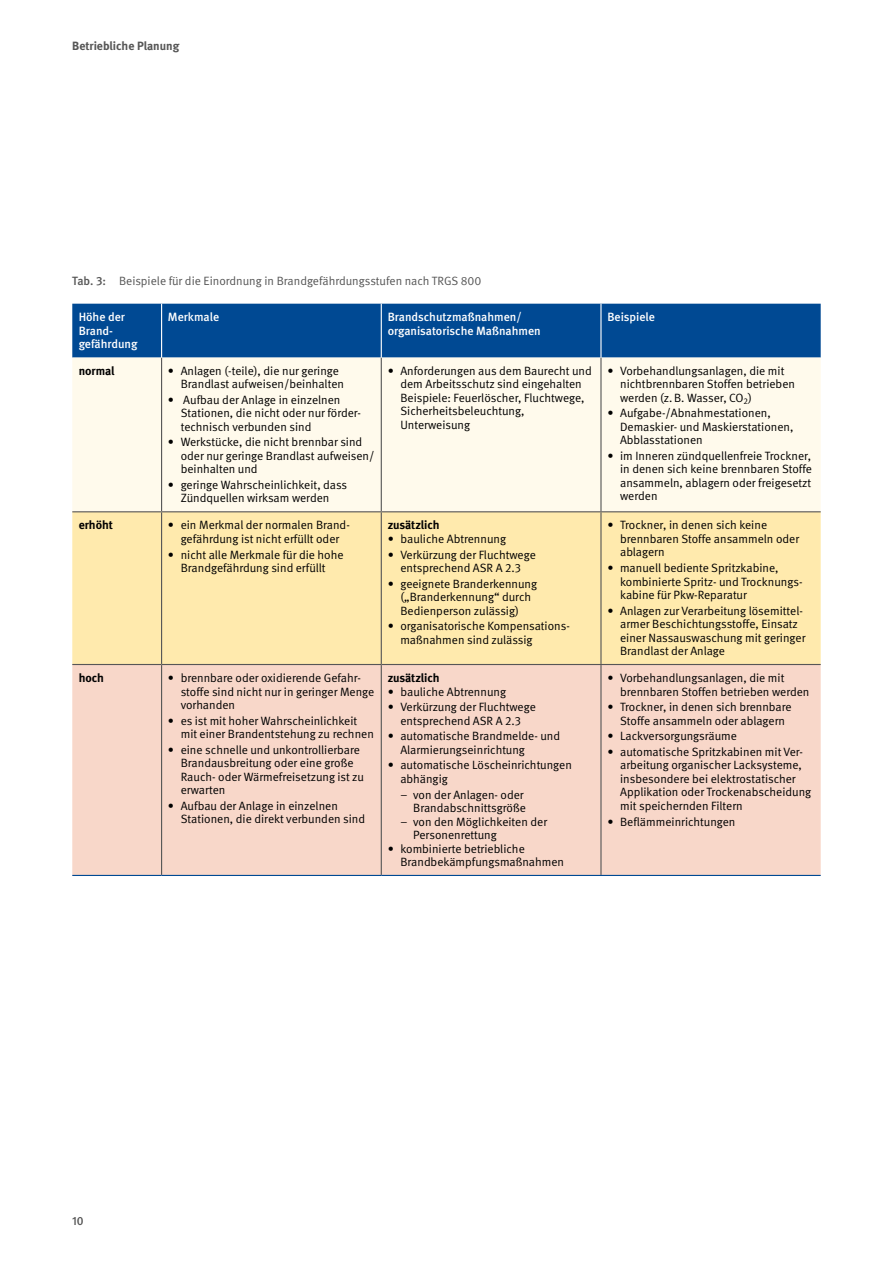
<style>
.page{position:relative;width:893px;height:1263px;background:#fff}
.page>*{position:absolute;margin:0;border:0;box-sizing:border-box;transform-origin:0 0}
.TI{font:12px/13.5px "DGUV Meta";color:#000}
.TK{font:500 12px/13.5px "DGUV Meta";color:#fff}
.BU{font:12px "DGUV Meta";color:#565656}
.TI-2{font:700 12px "DGUV Meta";color:#000}
.t1{font:700 12px "DGUV Meta";color:#565656}
.t2{font:500 12px "DGUV Meta";color:#565656}
.s1{font-weight:500}
</style>
<div class="page">
<div style="left:72px;top:304px;width:749px;height:54px;background:#004993"></div>
<div style="left:72px;top:358px;width:749px;height:153px;background:#fffaec"></div>
<div style="left:72px;top:512px;width:749px;height:152px;background:#ffeaad"></div>
<div style="left:72px;top:665px;width:749px;height:210px;background:#f8d7c9"></div>
<hr style="left:161px;top:358px;width:1px;height:153px;background:#565656">
<hr style="left:381px;top:358px;width:1px;height:153px;background:#565656">
<hr style="left:600px;top:358px;width:2px;height:153px;background:#565656">
<hr style="left:72px;top:511px;width:90px;height:1px;background:#565656">
<hr style="left:162px;top:511px;width:219px;height:1px;background:#565656">
<hr style="left:161px;top:512px;width:1px;height:152px;background:#565656">
<hr style="left:381px;top:511px;width:220px;height:1px;background:#565656">
<hr style="left:381px;top:512px;width:1px;height:152px;background:#565656">
<hr style="left:601px;top:511px;width:220px;height:1px;background:#565656">
<hr style="left:600px;top:512px;width:2px;height:152px;background:#565656">
<hr style="left:72px;top:664px;width:90px;height:1px;background:#565656">
<hr style="left:162px;top:664px;width:219px;height:1px;background:#565656">
<hr style="left:161px;top:665px;width:1px;height:210px;background:#565656">
<hr style="left:381px;top:664px;width:220px;height:1px;background:#565656">
<hr style="left:381px;top:665px;width:1px;height:210px;background:#565656">
<hr style="left:601px;top:664px;width:220px;height:1px;background:#565656">
<hr style="left:600px;top:665px;width:2px;height:210px;background:#565656">
<hr style="left:161px;top:304px;width:1px;height:54px;background:#fff">
<hr style="left:381px;top:304px;width:1px;height:54px;background:#fff">
<hr style="left:600px;top:304px;width:2px;height:54px;background:#fff">
<hr style="left:72px;top:875px;width:90px;height:1px;background:#004993">
<hr style="left:162px;top:875px;width:219px;height:1px;background:#004993">
<hr style="left:381px;top:875px;width:220px;height:1px;background:#004993">
<hr style="left:601px;top:875px;width:220px;height:1px;background:#004993">
<p class="t1" style="left:72px;top:39px;width:109px">Betriebliche Planung</p>
<p class="BU" style="left:72px;top:274px;width:411px"><span class="s1">Tab. 3:</span> Beispiele für die Einordnung in Brandgefährdungsstufen nach TRGS 800</p>
<p class="TK" style="left:79px;top:311px;width:60px">Höhe der<br>Brand&shy;gefährdung</p>
<p class="TK" style="left:168px;top:311px;width:53px">Merkmale</p>
<p class="TK" style="left:388px;top:311px;width:155px">Brandschutzmaßnahmen/ organisatorische Maßnahmen</p>
<p class="TK" style="left:607px;top:311px;width:49px">Beispiele</p>
<p class="TI-2" style="left:79px;top:363px;width:37px">normal</p>
<p class="TI" style="left:181px;top:364px;width:165px;text-indent:-13px">• Anlagen (-teile), die nur geringe<br>Brandlast aufweisen/beinhalten</p>
<p class="TI" style="left:181px;top:393px;width:182px;text-indent:-13px">• Aufbau der Anlage in einzelnen<br>Stationen, die nicht oder nur förder&shy;technisch verbunden sind</p>
<p class="TI" style="left:181px;top:436px;width:195px;text-indent:-13px">• Werkstücke, die nicht brennbar sind oder nur geringe Brandlast aufweisen/ beinhalten und</p>
<p class="TI" style="left:168px;top:478px;width:181px;text-align:center">• geringe Wahrscheinlichkeit, dass<br>Zündquellen wirksam werden</p>
<p class="TI" style="left:400px;top:364px;width:193px;text-indent:-13px">• Anforderungen aus dem Baurecht und dem Arbeitsschutz sind eingehalten<br>Beispiele: Feuerlöscher, Fluchtwege,<br>Sicherheitsbeleuchtung,<br>Unterweisung</p>
<p class="TI" style="left:620px;top:364px;width:176px;text-indent:-13px">• Vorbehandlungsanlagen, die mit nichtbrennbaren Stoffen betrieben werden (z.B. Wasser, CO<sub>2</sub>)</p>
<p class="TI" style="left:620px;top:407px;width:175px;text-indent:-13px">• Aufgabe-/Abnahmestationen,<br>Demaskier- und Maskierstationen,<br>Abblasstationen</p>
<p class="TI" style="left:620px;top:449px;width:193px;text-align:justify;text-indent:-13px">• im Inneren zündquellenfreie Trockner, in denen sich keine brennbaren Stoffe ansammeln, ablagern oder freigesetzt werden</p>
<p class="TI-2" style="left:79px;top:518px;width:36px">erhöht</p>
<p class="TI" style="left:168px;top:519px;width:182px;text-align:center">• ein Merkmal der normalen Brand&shy;gefährdung ist nicht erfüllt oder</p>
<p class="TI" style="left:168px;top:548px;width:177px;text-align:center">• nicht alle Merkmale für die hohe<br>Brandgefährdung sind erfüllt</p>
<p class="TI-2" style="left:79px;top:671px;width:27px">hoch</p>
<p class="TI" style="left:181px;top:671px;width:195px;text-indent:-13px">• brennbare oder oxidierende Gefahr&shy;stoffe sind nicht nur in geringer Menge vorhanden</p>
<p class="TI" style="left:181px;top:714px;width:195px;text-indent:-13px">• es ist mit hoher Wahrscheinlichkeit mit einer Brandentstehung zu rechnen</p>
<p class="TI" style="left:181px;top:743px;width:185px;text-indent:-13px">• eine schnelle und unkontrollierbare<br>Brandausbreitung oder eine große<br>Rauch- oder Wärmefreisetzung ist zu erwarten</p>
<p class="TI" style="left:181px;top:799px;width:186px;text-indent:-13px">• Aufbau der Anlage in einzelnen<br>Stationen, die direkt verbunden sind</p>
<p class="TI-2" style="left:388px;top:518px;width:54px">zusätzlich</p>
<p class="TI" style="left:388px;top:532px;width:120px">• bauliche Abtrennung</p>
<p class="TI" style="left:388px;top:548px;width:150px;text-align:center">• Verkürzung der Fluchtwege entsprechend ASR A 2.3</p>
<p class="TI" style="left:388px;top:577px;width:151px;text-align:center">• geeignete Branderkennung („Branderkennung“ durch<br>Bedienperson zulässig)</p>
<p class="TI" style="left:400px;top:620px;width:171px;text-indent:-13px">• organisatorische Kompensations&shy;maßnahmen sind zulässig</p>
<p class="TI-2" style="left:388px;top:671px;width:54px">zusätzlich</p>
<p class="TI" style="left:388px;top:685px;width:120px">• bauliche Abtrennung</p>
<p class="TI" style="left:388px;top:700px;width:150px;text-align:center">• Verkürzung der Fluchtwege entsprechend ASR A 2.3</p>
<p class="TI" style="left:400px;top:730px;width:161px;text-indent:-13px">• automatische Brandmelde- und<br>Alarmierungseinrichtung</p>
<p class="TI" style="left:400px;top:759px;width:173px;text-indent:-13px">• automatische Löscheinrichtungen abhängig</p>
<p class="TI" style="left:400px;top:788px;width:127px;text-align:right">– von der Anlagen- oder<br>Brandabschnittsgröße</p>
<p class="TI" style="left:413px;top:815px;width:135px;text-indent:-13px">– von den Möglichkeiten der<br>Personenrettung</p>
<p class="TI" style="left:400px;top:842px;width:165px;text-indent:-13px">• kombinierte betriebliche<br>Brandbekämpfungsmaßnahmen</p>
<p class="TI" style="left:620px;top:519px;width:181px;text-indent:-13px">• Trockner, in denen sich keine brennbaren Stoffe ansammeln oder ablagern</p>
<p class="TI" style="left:620px;top:561px;width:184px;text-indent:-13px">• manuell bediente Spritzkabine, kombinierte Spritz- und Trocknungs&shy;kabine für Pkw-Reparatur</p>
<p class="TI" style="left:620px;top:604px;width:187px;text-indent:-13px">• Anlagen zur Verarbeitung lösemittel&shy;armer Beschichtungsstoffe, Einsatz einer Nassauswaschung mit geringer Brandlast der Anlage</p>
<p class="TI" style="left:620px;top:671px;width:191px;text-indent:-13px">• Vorbehandlungsanlagen, die mit brennbaren Stoffen betrieben werden</p>
<p class="TI" style="left:607px;top:700px;width:186px;text-align:center">• Trockner, in denen sich brennbare<br>Stoffe ansammeln oder ablagern</p>
<p class="TI" style="left:607px;top:730px;width:131px">• Lackversorgungsräume</p>
<p class="TI" style="left:620px;top:745px;width:193px;text-indent:-13px">• automatische Spritzkabinen mit Ver&shy;arbeitung organischer Lacksysteme, insbesondere bei elektrostatischer Applikation oder Trockenabscheidung mit speichernden Filtern</p>
<p class="TI" style="left:607px;top:815px;width:130px">• Beflämmeinrichtungen</p>
<p class="t2" style="left:72px;top:1213px;width:13px">10</p>
</div>
